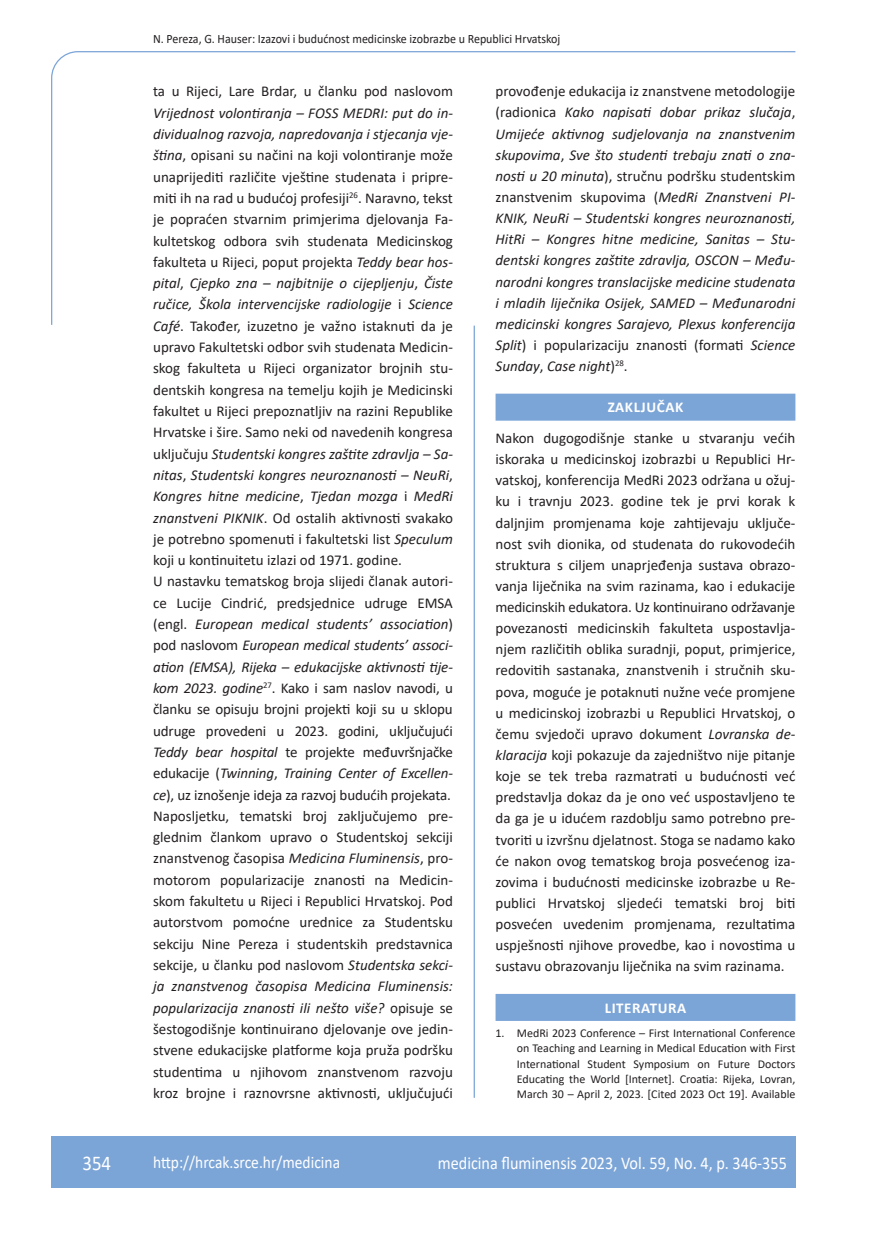
<style>
.page{position:relative;width:872px;height:1234px;background:#fff}
.page>*{position:absolute;margin:0;border:0;box-sizing:border-box;transform-origin:0 0}
.t1{font:21px "Calibri";color:#fff;scale:.9 1}
.t2{font:18px "Calibri";color:#fff;scale:.9 1}
.t3{font:17.25px "Calibri";color:#fff;scale:.9 1}
.osnovni_tekst{font:15px/21.3px "Calibri";color:#231f20;text-align:justify}
.osnovni_tekst-2{font:italic 15px/21.1px "Calibri";color:#231f20;text-align:justify}
.naslov_ruler{font:700 15px "Calibri";letter-spacing:.04em;color:#fff}
.glava{font:12.75px "Calibri";color:#231f20;scale:.94 1}
.literatura{font:12px/15.1px "Calibri";color:#231f20;text-align:justify}
.s1{font-style:italic}
.s2{font-style:normal}
</style>
<div class="page">
<svg style="left:51px;top:51px;width:745px;height:274px"></svg>
<hr style="left:473px;top:325px;width:2px;height:772px;background:#7ca5d7">
<div style="left:51px;top:1135px;width:744px;height:51px;background:#7ca5d7"></div>
<div style="left:495px;top:393px;width:300px;height:27px;background:#7ca5d7"></div>
<div style="left:495px;top:993px;width:300px;height:27px;background:#7ca5d7"></div>
<p class="glava" style="left:153px;top:29px;width:435px">N. Pereza, G. Hauser: Izazovi i budućnost medicinske izobrazbe u Republici Hrvatskoj</p>
<p class="osnovni_tekst" style="left:153px;top:80px;width:301px">ta u Rijeci, Lare Brdar, u članku pod naslovom <span class="s1">Vrijednost volontiranja – FOSS MEDRI: put do in&shy;dividualnog razvoja, napredovanja i stjecanja vje&shy;ština</span>, opisani su načini na koji volontiranje može unaprijediti različite vještine studenata i pripre&shy;miti ih na rad u budućoj profesiji<sup>26</sup>. Naravno, tekst je popraćen stvarnim primjerima djelovanja Fa&shy;kultetskog odbora svih studenata Medicinskog fakulteta u Rijeci, poput projekta <span class="s1">Teddy bear hos&shy;pital</span>, <span class="s1">Cjepko zna – najbitnije o cijepljenju</span>, <span class="s1">Čiste ručice, Škola intervencijske radiologije</span> i <span class="s1">Science Café</span>. Također, izuzetno je važno istaknuti da je upravo Fakultetski odbor svih studenata Medicin&shy;skog fakulteta u Rijeci organizator brojnih stu&shy;dentskih kongresa na temelju kojih je Medicinski fakultet u Rijeci prepoznatljiv na razini Republike Hrvatske i šire. Samo neki od navedenih kongresa uključuju <span class="s1">Studentski kongres zaštite zdravlja – Sa&shy;nitas</span>, <span class="s1">Studentski kongres neuroznanosti – NeuRi</span>, <span class="s1">Kongres hitne medicine</span>, <span class="s1">Tjedan mozga</span> i <span class="s1">MedRi znanstveni PIKNIK</span>. Od ostalih aktivnosti svakako je potrebno spomenuti i fakultetski list <span class="s1">Speculum </span>koji u kontinuitetu izlazi od 1971. godine.</p>
<p class="osnovni_tekst" style="left:153px;top:570px;width:301px">U nastavku tematskog broja slijedi članak autori&shy;ce Lucije Cindrić, predsjednice udruge EMSA (engl. <span class="s1">European medical students’ association</span>) pod naslovom <span class="s1">European medical students’ associ&shy;ation (EMSA), Rijeka – edukacijske aktivnosti tije&shy;kom 2023. godine</span><sup>27</sup>. Kako i sam naslov navodi, u članku se opisuju brojni projekti koji su u sklopu udruge provedeni u 2023. godini, uključujući <span class="s1">Teddy bear hospital</span> te projekte međuvršnjačke edukacije (<span class="s1">Twinning</span>, <span class="s1">Training Center of Excellen&shy;ce</span>), uz iznošenje ideja za razvoj budućih projekata.</p>
<p class="osnovni_tekst" style="left:153px;top:804px;width:301px">Naposljetku, tematski broj zaključujemo pre&shy;glednim člankom upravo o Studentskoj sekciji znanstvenog časopisa <span class="s1">Medicina Fluminensis</span>, pro&shy;motorom popularizacije znanosti na Medicin&shy;skom fakultetu u Rijeci i Republici Hrvatskoj. Pod autorstvom pomoćne urednice za Studentsku sekciju Nine Pereza i studentskih predstavnica sekcije, u članku pod naslovom <span class="s1">Studentska sekci&shy;ja znanstvenog časopisa Medicina Fluminensis: popularizacija znanosti ili nešto više?</span> opisuje se šestogodišnje kontinuirano djelovanje ove jedin&shy;stvene edukacijske platforme koja pruža podršku studentima u njihovom znanstvenom razvoju kroz brojne i raznovrsne aktivnosti, uključujući</p>
<p class="osnovni_tekst-2" style="left:495px;top:80px;width:301px"><span class="s2">provođenje edukacija iz znanstvene metodologije (radionica</span> Kako napisati dobar prikaz slučaja<span class="s2">, </span>Umijeće aktivnog sudjelovanja na znanstvenim skupovima<span class="s2">,</span> Sve što studenti trebaju znati o zna&shy;nosti u 20 minuta<span class="s2">), stručnu podršku studentskim znanstvenim skupovima (</span>MedRi Znanstveni PI-KNIK, NeuRi – Studentski kongres neuroznanosti, HitRi – Kongres hitne medicine, Sanitas – Stu&shy;dentski kongres zaštite zdravlja, OSCON – Među&shy;narodni kongres translacijske medicine studenata i mladih liječnika Osijek, SAMED – Međunarodni medicinski kongres Sarajevo, Plexus konferencija Split<span class="s2">) i popularizaciju znanosti (formati</span> Science Sunday<span class="s2">,</span> Case night<span class="s2">)</span><sup>28</sup><span class="s2">.</span></p>
<p class="naslov_ruler" style="left:607px;top:397px;width:77px">ZAKLJUČAK</p>
<p class="osnovni_tekst" style="left:495px;top:427px;width:301px">Nakon dugogodišnje stanke u stvaranju većih iskoraka u medicinskoj izobrazbi u Republici Hr&shy;vatskoj, konferencija MedRi 2023 održana u ožuj&shy;ku i travnju 2023. godine tek je prvi korak k daljnjim promjenama koje zahtijevaju uključe&shy;nost svih dionika, od studenata do rukovodećih struktura s ciljem unaprjeđenja sustava obrazo&shy;vanja liječnika na svim razinama, kao i edukacije medicinskih edukatora. Uz kontinuirano održavanje povezanosti medicinskih fakulteta uspostavlja&shy;njem različitih oblika suradnji, poput, primjerice, redovitih sastanaka, znanstvenih i stručnih sku&shy;pova, moguće je potaknuti nužne veće promjene u medicinskoj izobrazbi u Republici Hrvatskoj, o čemu svjedoči upravo dokument <span class="s1">Lovranska de&shy;klaracija</span> koji pokazuje da zajedništvo nije pitanje koje se tek treba razmatrati u budućnosti već predstavlja dokaz da je ono već uspostavljeno te da ga je u idućem razdoblju samo potrebno pre&shy;tvoriti u izvršnu djelatnost. Stoga se nadamo kako će nakon ovog tematskog broja posvećenog iza&shy;zovima i budućnosti medicinske izobrazbe u Re&shy;publici Hrvatskoj sljedeći tematski broj biti posvećen uvedenim promjenama, rezultatima uspješnosti njihove provedbe, kao i novostima u sustavu obrazovanju liječnika na svim razinama.</p>
<p class="naslov_ruler" style="left:604px;top:996px;width:83px">LITERATURA</p>
<p class="literatura" style="left:517px;top:1025px;width:280px;text-indent:-21px">1. MedRi 2023 Conference – First International Conference on Teaching and Learning in Medical Education with First International Student Symposium on Future Doctors Educating the World [Internet]. Croatia: Rijeka, Lovran, March 30 – April 2, 2023. [Cited 2023 Oct 19]. Available</p>
<p class="t1" style="left:82px;top:1147px;width:33px">354</p>
<p class="t3" style="left:153px;top:1149px;width:209px">http://hrcak.srce.hr/medicina</p>
<p class="t2" style="left:438px;top:1149px;width:389px">medicina fluminensis 2023, Vol. 59, No. 4, p. 346-355</p>
</div>
